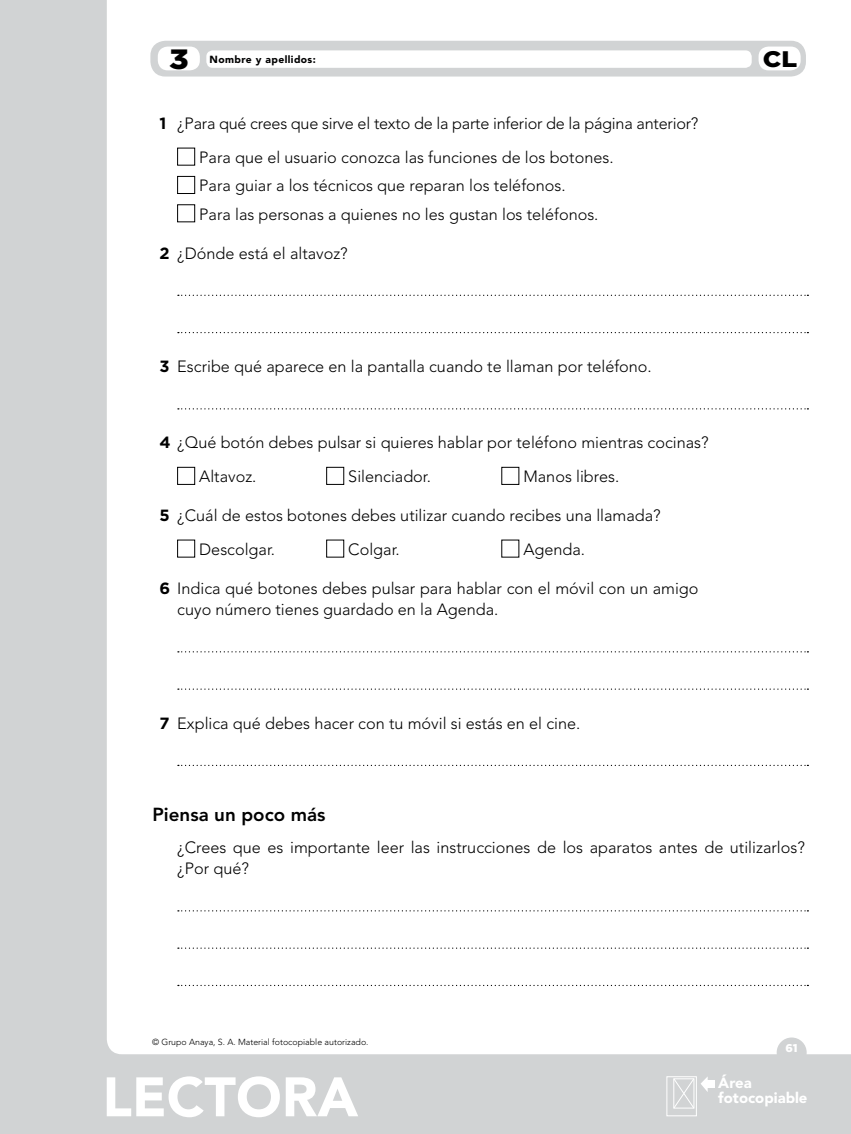
<style>
.page{position:relative;width:851px;height:1134px;background:#fff}
.page>*{position:absolute;margin:0;border:0;box-sizing:border-box;transform-origin:0 0}
.t1{font:900 55px "Avenir LT Std";color:#fff}
.t2{font:900 27.88px "Gotham";color:#000;scale:1.13 1}
.t3{font:900 22.5px "Gotham";color:#000;scale:1.13 1}
.nuclActivTitul{font:800 18.75px "Avenir LT Std";color:#000}
.nucleoTexto{font:300 16.25px/21.2px "Avenir LT Std";color:#000}
.nucleoTextosangrado{font:300 16.25px "Avenir LT Std";color:#000}
.t4{font:900 14.88px/14.9px "Avenir LT Std";color:#fff}
.t5{font:900 11.25px "Gotham";color:#fff}
.t6{font:900 10.25px "Avenir LT Std";letter-spacing:.04em;color:#000}
.t7{font:300 8.75px "Avenir LT Std";color:#000}
.s1{font-family:"Gotham";font-weight:700}
</style>
<div class="page">
<div style="left:0;top:0;width:850px;height:1134px;background:#d1d3d4"></div>
<div style="left:107px;top:0;width:743px;height:1054px;background:#fff"></div>
<div style="left:776px;top:1037px;width:30px;height:30px;background:#d1d3d4;border-radius:50%"></div>
<div style="left:666px;top:1076px;width:30px;height:40px;border:1px solid #fff"></div>
<svg style="left:672px;top:1076px;width:35px;height:33px"></svg>
<div style="left:706px;top:1081px;width:8px;height:7px;background:#fff"></div>
<div style="left:150px;top:41px;width:655px;height:36px;background:#d1d3d4;border-radius:15px"></div>
<div style="left:758px;top:47px;width:42px;height:23px;background:#fff;border-radius:10px"></div>
<div style="left:206px;top:50px;width:545px;height:18px;background:#fff;border-radius:6px"></div>
<div style="left:158px;top:47px;width:42px;height:23px;background:#fff;border-radius:10px"></div>
<div style="left:177px;top:148px;width:18px;height:17px;border:1px solid #000"></div>
<div style="left:177px;top:176px;width:18px;height:18px;border:1px solid #000"></div>
<div style="left:177px;top:204px;width:18px;height:18px;border:1px solid #000"></div>
<svg style="left:178px;top:295px;width:630px;height:1px"></svg>
<svg style="left:178px;top:332px;width:630px;height:1px"></svg>
<svg style="left:178px;top:408px;width:630px;height:1px"></svg>
<div style="left:177px;top:467px;width:18px;height:18px;border:1px solid #000"></div>
<div style="left:326px;top:467px;width:18px;height:18px;border:1px solid #000"></div>
<div style="left:501px;top:467px;width:18px;height:18px;border:1px solid #000"></div>
<div style="left:177px;top:540px;width:18px;height:17px;border:1px solid #000"></div>
<div style="left:326px;top:540px;width:18px;height:17px;border:1px solid #000"></div>
<svg style="left:178px;top:651px;width:630px;height:1px"></svg>
<svg style="left:178px;top:688px;width:630px;height:2px"></svg>
<svg style="left:178px;top:765px;width:630px;height:1px"></svg>
<svg style="left:178px;top:910px;width:630px;height:1px"></svg>
<svg style="left:178px;top:947px;width:630px;height:2px"></svg>
<svg style="left:178px;top:985px;width:630px;height:1px"></svg>
<p class="t2" style="left:169px;top:40px;width:19px">3</p>
<p class="t6" style="left:209px;top:53px;width:108px">Nombre y apellidos:</p>
<h3 class="t3" style="left:762px;top:44px;width:32px">CL</h3>
<p class="nucleoTexto" style="left:159px;top:113px;width:540px"><span class="s1">1</span> ¿Para qué crees que sirve el texto de la parte inferior de la página anterior?</p>
<p class="nucleoTextosangrado" style="left:199px;top:148px;width:416px">Para que el usuario conozca las funciones de los botones.</p>
<p class="nucleoTextosangrado" style="left:199px;top:176px;width:368px">Para guiar a los técnicos que reparan los teléfonos.</p>
<p class="nucleoTextosangrado" style="left:199px;top:204px;width:401px">Para las personas a quienes no les gustan los teléfonos.</p>
<p class="nucleoTexto" style="left:159px;top:242px;width:190px"><span class="s1">2</span> ¿Dónde está el altavoz?</p>
<p class="nucleoTexto" style="left:159px;top:356px;width:493px"><span class="s1">3</span> Escribe qué aparece en la pantalla cuando te llaman por teléfono.</p>
<p class="nucleoTexto" style="left:159px;top:432px;width:550px"><span class="s1">4</span> ¿Qué botón debes pulsar si quieres hablar por teléfono mientras cocinas?</p>
<p class="nucleoTextosangrado" style="left:199px;top:467px;width:59px">Altavoz.</p>
<p class="nucleoTextosangrado" style="left:348px;top:467px;width:84px">Silenciador.</p>
<p class="nucleoTextosangrado" style="left:523px;top:467px;width:97px">Manos libres.</p>
<p class="nucleoTexto" style="left:159px;top:505px;width:502px"><span class="s1">5</span> ¿Cuál de estos botones debes utilizar cuando recibes una llamada?</p>
<p class="nucleoTextosangrado" style="left:199px;top:540px;width:77px">Descolgar.</p>
<p class="nucleoTextosangrado" style="left:348px;top:540px;width:53px">Colgar.</p>
<p class="nucleoTextosangrado" style="left:523px;top:540px;width:63px">Agenda.</p>
<p class="nucleoTexto" style="left:177px;top:578px;width:522px;text-indent:-18px"><span class="s1">6</span> Indica qué botones debes pulsar para hablar con el móvil con un amigo cuyo número tienes guardado en la Agenda.</p>
<p class="nucleoTexto" style="left:159px;top:712px;width:422px"><span class="s1">7</span> Explica qué debes hacer con tu móvil si estás en el cine.</p>
<p class="nuclActivTitul" style="left:152px;top:803px;width:174px">Piensa un poco más</p>
<p class="nucleoTexto" style="left:177px;top:837px;width:629px">¿Crees que es importante leer las instrucciones de los aparatos antes de utilizarlos? ¿Por qué?</p>
<p class="t7" style="left:152px;top:1037px;width:218px">© Grupo Anaya, S. A. Material fotocopiable autorizado.</p>
<h1 class="t1" style="left:102px;top:1064px;width:257px">LECTORA</h1>
<p class="t5" style="left:785px;top:1040px;width:14px">61</p>
<p class="t4" style="left:718px;top:1075px;width:91px">Área fotocopiable</p>
</div>
